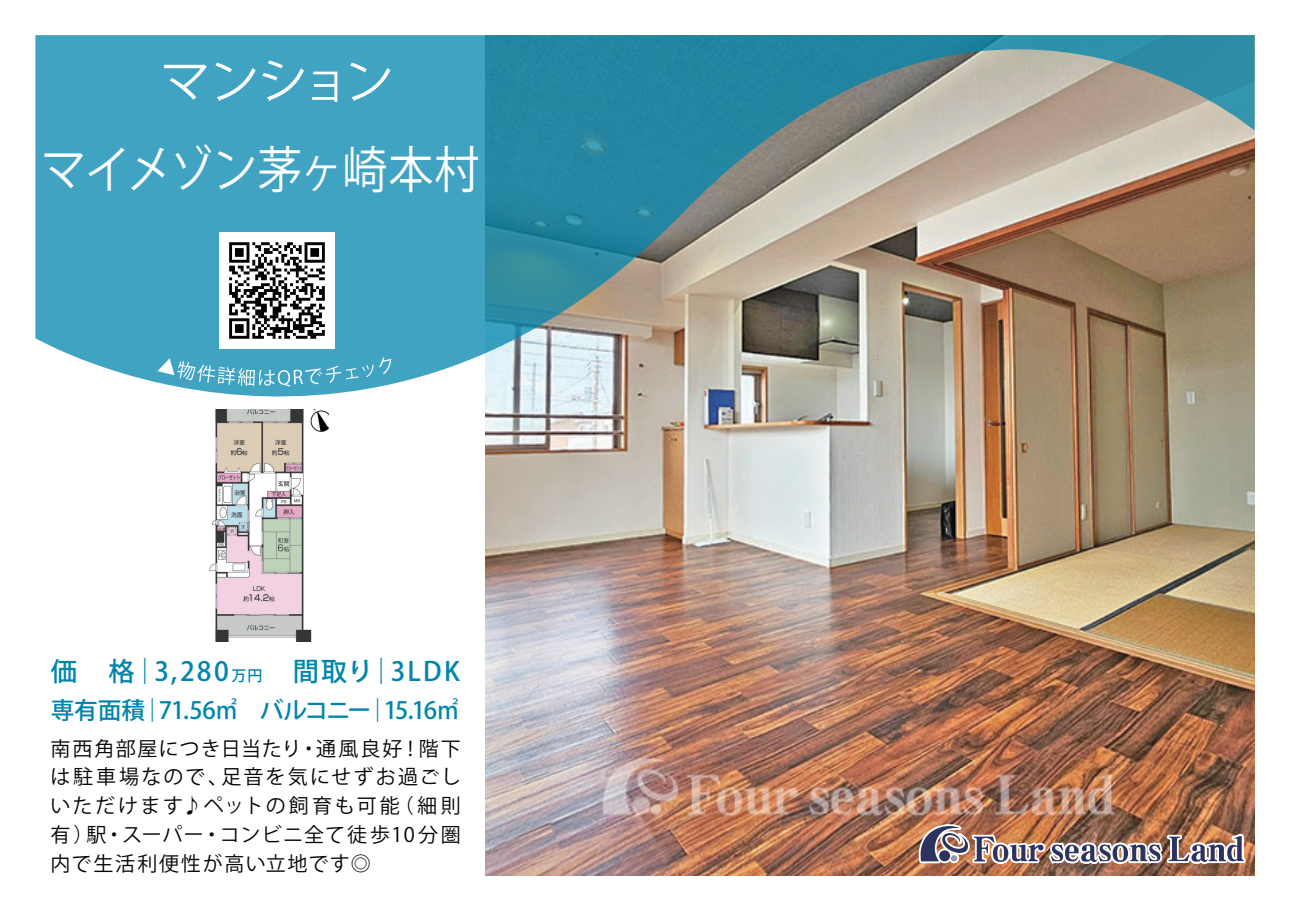
<style>
.page{position:relative;width:1290px;height:911px;background:#fff}
.page>*{position:absolute;margin:0;border:0;box-sizing:border-box;transform-origin:0 0}
.t1{font:50px "Koz Go Pro";letter-spacing:-.035em;color:#fff;scale:.9 1}
.t2{font:500 26.25px "Koz Go Pro";letter-spacing:.08em;color:#0085ad}
.t3{font:500 23.75px "Koz Go Pro";letter-spacing:-.035em;color:#0085ad}
.t4{font:20px/28.8px "Koz Go Pro";letter-spacing:.085em;color:#030303;text-align:justify}
.s1{font-size:15px}
</style>
<div class="page">
<img style="left:485px;top:396px;width:769px;height:479px">
<img style="left:209px;top:410px;width:119px;height:232px">
<svg style="left:35px;top:35px;width:1219px;height:361px"></svg>
<svg style="left:164px;top:64px;width:43px;height:36px"></svg>
<svg style="left:215px;top:63px;width:41px;height:38px"></svg>
<svg style="left:262px;top:60px;width:42px;height:41px"></svg>
<svg style="left:312px;top:72px;width:25px;height:30px"></svg>
<svg style="left:350px;top:63px;width:40px;height:38px"></svg>
<img style="left:917px;top:822px;width:330px;height:46px">
<svg style="left:157px;top:357px;width:234px;height:29px"></svg>
<img style="left:219px;top:233px;width:116px;height:115px">
<h1 class="t1" style="left:41px;top:138px;width:488px">マイメゾン茅ヶ崎本村</h1>
<h2 class="t2" style="left:51px;top:654px;width:411px">価　格｜3,280<span class="s1">万円</span>　間取り｜3LDK</h2>
<p class="t3" style="left:51px;top:694px;width:411px">専有面積｜71.56㎡ バルコニー｜15.16㎡</p>
<p class="t4" style="left:51px;top:734px;width:412px">南西角部屋につき日当たり・通風良好！階下は駐車場なので、足音を気にせずお過ごしいただけます♪ペットの飼育も可能（細則有）駅・スーパー・コンビニ全て徒歩10分圏内で生活利便性が高い立地です◎</p>
</div>
